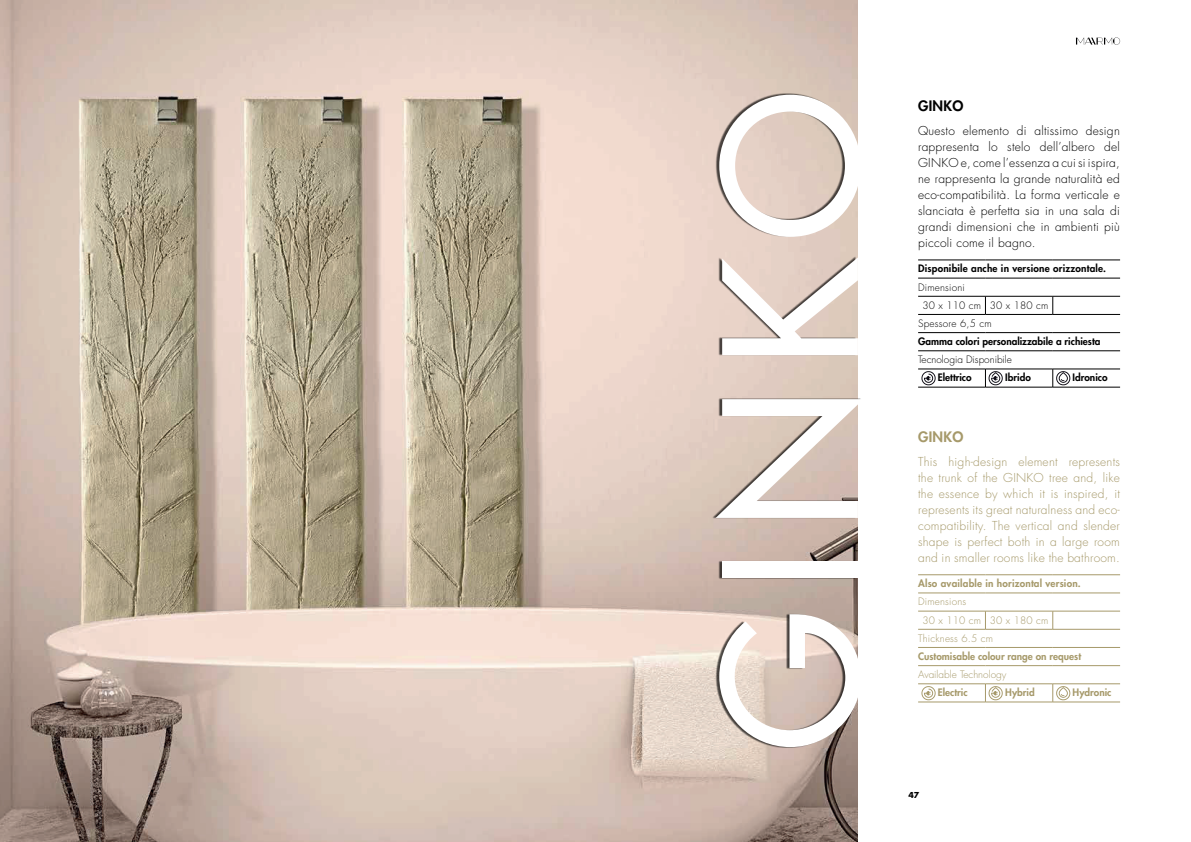
<style>
.page{position:relative;width:1191px;height:842px;background:#fff}
.page>*{position:absolute;margin:0;border:0;box-sizing:border-box;transform-origin:0 0}
.t1{font:500 180px "Futura Std";color:#fff}
.t2{font:800 14px "Futura Std";letter-spacing:.02em;color:#000001}
.t3{font:800 14px "Futura Std";letter-spacing:.02em;color:#a6996a}
.t4{font:300 12px/16px "Futura Std";letter-spacing:.02em;color:#000001;text-align:justify}
.t5{font:300 12px/16px "Futura Std";letter-spacing:.02em;color:#a6996a;text-align:justify}
.t6{font:800 10px "Futura Std";color:#000001}
.t7{font:800 10px "Futura Std";color:#a6996a}
.t8{font:300 10px "Futura Std";letter-spacing:.02em;color:#a6996a}
.t9{font:300 10px "Futura Std";letter-spacing:.02em;color:#000001}
.t10{font:800 10px "Futura Std";letter-spacing:.02em;color:#000001}
.t11{font:800 10px "Futura Std";letter-spacing:.02em;color:#a6996a}
.t12{font:300 10px "Futura Std";color:#000001}
.t13{font:300 10px "Futura Std";color:#a6996a}
.t14{font:700 8px "Futura Std";color:#000001}
</style>
<div class="page">
<svg style="left:1076px;top:38px;width:44px;height:7px"></svg>
<img style="left:0;top:0;width:857px;height:842px">
<svg style="left:711px;top:93px;width:150px;height:655px;background:#ae9e95"></svg>
<hr style="left:918px;top:260px;width:67px;height:1px;background:#000001">
<hr style="left:985px;top:260px;width:67px;height:1px;background:#000001">
<hr style="left:1052px;top:260px;width:68px;height:1px;background:#000001">
<hr style="left:918px;top:278px;width:67px;height:1px;background:#000001">
<hr style="left:985px;top:278px;width:67px;height:1px;background:#000001">
<hr style="left:1052px;top:278px;width:68px;height:1px;background:#000001">
<hr style="left:918px;top:296px;width:67px;height:1px;background:#000001">
<hr style="left:985px;top:296px;width:67px;height:1px;background:#000001">
<svg style="left:985px;top:296px;width:1px;height:18px"></svg>
<hr style="left:1052px;top:296px;width:68px;height:1px;background:#000001">
<svg style="left:1052px;top:296px;width:1px;height:18px"></svg>
<hr style="left:918px;top:314px;width:67px;height:1px;background:#000001">
<hr style="left:985px;top:314px;width:67px;height:1px;background:#000001">
<hr style="left:1052px;top:314px;width:68px;height:1px;background:#000001">
<hr style="left:918px;top:332px;width:67px;height:1px;background:#000001">
<hr style="left:985px;top:332px;width:67px;height:1px;background:#000001">
<hr style="left:1052px;top:332px;width:68px;height:1px;background:#000001">
<hr style="left:918px;top:351px;width:67px;height:1px;background:#000001">
<hr style="left:985px;top:351px;width:67px;height:1px;background:#000001">
<hr style="left:1052px;top:351px;width:68px;height:1px;background:#000001">
<hr style="left:918px;top:369px;width:67px;height:1px;background:#000001">
<hr style="left:985px;top:369px;width:67px;height:1px;background:#000001">
<hr style="left:1052px;top:369px;width:68px;height:1px;background:#000001">
<hr style="left:918px;top:387px;width:67px;height:1px;background:#000001">
<hr style="left:985px;top:387px;width:67px;height:1px;background:#000001">
<hr style="left:1052px;top:387px;width:68px;height:1px;background:#000001">
<svg style="left:985px;top:369px;width:17px;height:18px"></svg>
<svg style="left:1052px;top:369px;width:18px;height:18px"></svg>
<svg style="left:921px;top:371px;width:14px;height:14px"></svg>
<hr style="left:918px;top:575px;width:67px;height:1px;background:#a6996a">
<hr style="left:985px;top:575px;width:67px;height:1px;background:#a6996a">
<hr style="left:1052px;top:575px;width:68px;height:1px;background:#a6996a">
<hr style="left:918px;top:593px;width:67px;height:1px;background:#a6996a">
<hr style="left:985px;top:593px;width:67px;height:1px;background:#a6996a">
<hr style="left:1052px;top:593px;width:68px;height:1px;background:#a6996a">
<hr style="left:918px;top:611px;width:67px;height:1px;background:#a6996a">
<hr style="left:985px;top:611px;width:67px;height:1px;background:#a6996a">
<svg style="left:985px;top:611px;width:1px;height:18px"></svg>
<hr style="left:1052px;top:611px;width:68px;height:1px;background:#a6996a">
<svg style="left:1052px;top:611px;width:1px;height:18px"></svg>
<hr style="left:918px;top:629px;width:67px;height:1px;background:#a6996a">
<hr style="left:985px;top:629px;width:67px;height:1px;background:#a6996a">
<hr style="left:1052px;top:629px;width:68px;height:1px;background:#a6996a">
<hr style="left:918px;top:647px;width:67px;height:1px;background:#a6996a">
<hr style="left:985px;top:647px;width:67px;height:1px;background:#a6996a">
<hr style="left:1052px;top:647px;width:68px;height:1px;background:#a6996a">
<hr style="left:918px;top:665px;width:67px;height:1px;background:#a6996a">
<hr style="left:985px;top:665px;width:67px;height:1px;background:#a6996a">
<hr style="left:1052px;top:665px;width:68px;height:1px;background:#a6996a">
<hr style="left:918px;top:684px;width:67px;height:1px;background:#a6996a">
<hr style="left:985px;top:684px;width:67px;height:1px;background:#a6996a">
<hr style="left:1052px;top:684px;width:68px;height:1px;background:#a6996a">
<hr style="left:918px;top:702px;width:67px;height:1px;background:#a6996a">
<hr style="left:985px;top:702px;width:67px;height:1px;background:#a6996a">
<hr style="left:1052px;top:702px;width:68px;height:1px;background:#a6996a">
<svg style="left:985px;top:684px;width:17px;height:18px"></svg>
<svg style="left:1052px;top:684px;width:18px;height:18px"></svg>
<svg style="left:921px;top:686px;width:14px;height:14px"></svg>
<h1 class="t1" style="left:679px;top:751px;width:661px;rotate:-90deg">GINKO</h1>
<p class="t2" style="left:918px;top:97px;width:47px">GINKO</p>
<p class="t4" style="left:918px;top:123px;width:203px">Questo elemento di altissimo design rappresenta lo stelo dell’albero del GINKO e, come l’essenza a cui si ispira, ne rappresenta la grande naturalità ed eco-compatibilità. La forma verticale e slanciata è perfetta sia in una sala di grandi dimensioni che in ambienti più piccoli come il bagno.</p>
<p class="t10" style="left:918px;top:262px;width:189px">Disponibile anche in versione orizzontale.</p>
<p class="t9" style="left:918px;top:281px;width:48px">Dimensioni</p>
<p class="t9" style="left:922px;top:299px;width:128px">30 x 110 cm 30 x 180 cm</p>
<p class="t9" style="left:918px;top:317px;width:75px">Spessore 6,5 cm</p>
<p class="t6" style="left:918px;top:335px;width:184px">Gamma colori personalizzabile a richiesta</p>
<p class="t12" style="left:918px;top:354px;width:95px">Tecnologia Disponibile</p>
<p class="t6" style="left:938px;top:371px;width:35px">Elettrico</p>
<p class="t6" style="left:1005px;top:371px;width:27px">Ibrido</p>
<p class="t6" style="left:1072px;top:371px;width:36px">Idronico</p>
<p class="t3" style="left:918px;top:428px;width:47px">GINKO</p>
<p class="t5" style="left:918px;top:454px;width:203px">This high-design element represents the trunk of the GINKO tree and, like the essence by which it is inspired, it represents its great naturalness and eco&shy;compatibility. The vertical and slender shape is perfect both in a large room and in smaller rooms like the bathroom.</p>
<p class="t11" style="left:918px;top:577px;width:164px">Also available in horizontal version.</p>
<p class="t8" style="left:918px;top:596px;width:50px">Dimensions</p>
<p class="t8" style="left:922px;top:614px;width:128px">30 x 110 cm 30 x 180 cm</p>
<p class="t8" style="left:918px;top:632px;width:76px">Thickness 6.5 cm</p>
<p class="t7" style="left:918px;top:650px;width:164px">Customisable colour range on request</p>
<p class="t13" style="left:918px;top:668px;width:90px">Available Technology</p>
<p class="t7" style="left:938px;top:686px;width:31px">Electric</p>
<p class="t7" style="left:1005px;top:686px;width:31px">Hybrid</p>
<p class="t7" style="left:1072px;top:686px;width:40px">Hydronic</p>
<p class="t14" style="left:908px;top:789px;width:12px">47</p>
</div>
